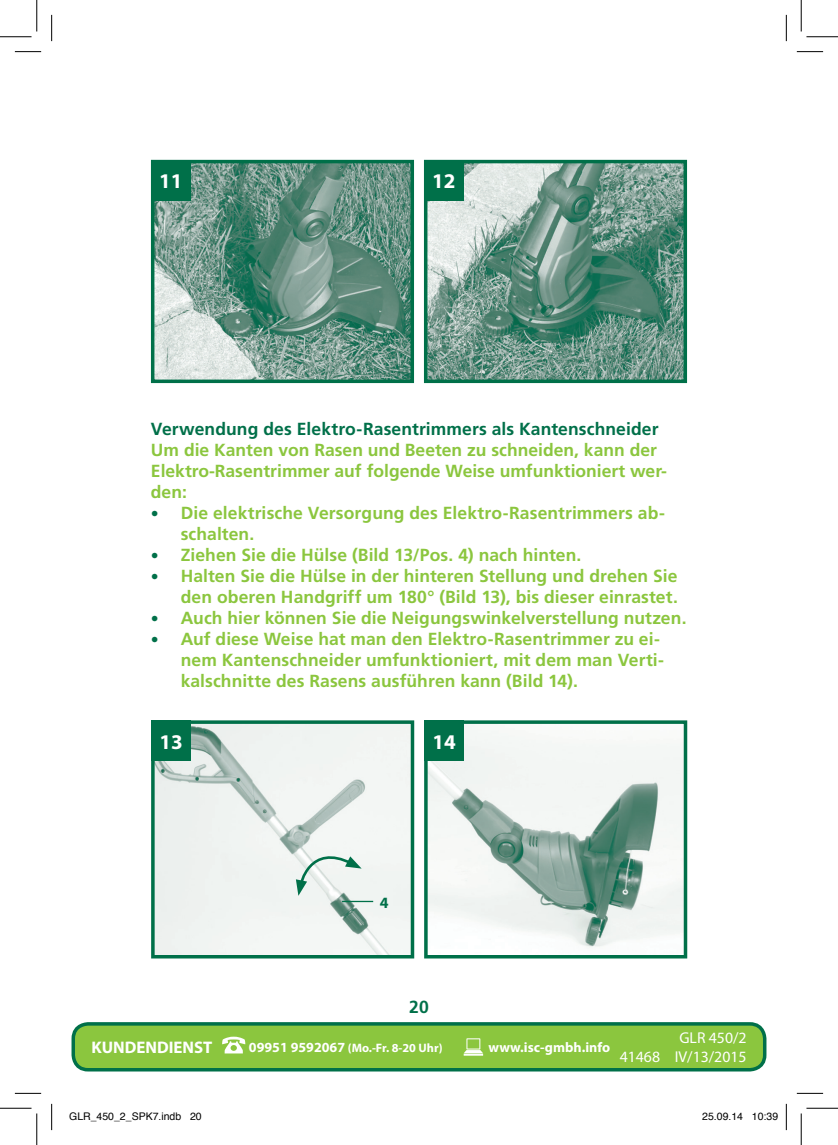
<style>
.page{position:relative;width:838px;height:1145px;background:#fff}
.page>*{position:absolute;margin:0;border:0;box-sizing:border-box;transform-origin:0 0}
.t1{font:700 21px "Myriad Pro";color:#fff}
.t2{font:700 17.5px/21px "Frutiger";letter-spacing:.005em;color:#8bc63e}
.t3{font:700 17.5px "Frutiger";letter-spacing:.005em;color:#007049}
.t4{font:700 16.8px "Myriad Pro";color:#fff}
.t5{font:15.75px/18.9px "Myriad Pro";color:#fff;text-align:right}
.t6{font:700 15.75px "Myriad Pro";color:#007049}
.t7{font:700 14px "Myriad Pro";color:#fff}
.t8{font:700 12.25px "Myriad Pro";color:#fff}
.t9{font:10.5px "Helvetica";color:#000}
.s1{font-size:15.75px;color:#007049}
.s2{font-size:14px}
</style>
<div class="page">
<div style="left:73px;top:1024px;width:691px;height:46px;background:#8bc63e;border-radius:15px"></div>
<div style="left:71px;top:1022px;width:695px;height:50px;border:4px solid #007049;border-radius:15px"></div>
<svg style="left:463px;top:1038px;width:20px;height:18px"></svg>
<svg style="left:222px;top:1037px;width:23px;height:16px"></svg>
<img style="left:156px;top:725px;width:253px;height:228px">
<div style="left:151px;top:720px;width:263px;height:238px;border:4px solid #007049"></div>
<div style="left:151px;top:720px;width:40px;height:41px;background:#007049"></div>
<img style="left:429px;top:725px;width:253px;height:223px">
<div style="left:424px;top:720px;width:263px;height:238px;border:4px solid #007049"></div>
<div style="left:424px;top:720px;width:40px;height:41px;background:#007049"></div>
<svg style="left:296px;top:842px;width:65px;height:54px"></svg>
<hr style="left:342px;top:901px;width:31px;height:1px;background:#007049">
<img style="left:156px;top:165px;width:253px;height:213px">
<div style="left:151px;top:160px;width:263px;height:223px;border:4px solid #007049"></div>
<div style="left:151px;top:160px;width:40px;height:41px;background:#007049"></div>
<img style="left:429px;top:165px;width:253px;height:213px">
<div style="left:424px;top:160px;width:263px;height:223px;border:4px solid #007049"></div>
<div style="left:424px;top:160px;width:39px;height:41px;background:#007049"></div>
<svg style="left:15px;top:51px;width:26px;height:1px"></svg>
<svg style="left:796px;top:51px;width:27px;height:1px"></svg>
<svg style="left:15px;top:1093px;width:26px;height:1px"></svg>
<svg style="left:796px;top:1093px;width:27px;height:1px"></svg>
<svg style="left:51px;top:15px;width:1px;height:26px"></svg>
<svg style="left:51px;top:1104px;width:1px;height:26px"></svg>
<svg style="left:786px;top:15px;width:1px;height:26px"></svg>
<svg style="left:786px;top:1104px;width:1px;height:26px"></svg>
<hr style="left:0;top:36px;width:32px;height:1px;background:#000">
<hr style="left:806px;top:36px;width:31px;height:1px;background:#000">
<hr style="left:0;top:1108px;width:32px;height:1px;background:#000">
<hr style="left:806px;top:1108px;width:31px;height:1px;background:#000">
<hr style="left:36px;top:0;width:1px;height:31px;background:#000">
<hr style="left:36px;top:1113px;width:1px;height:32px;background:#000">
<hr style="left:800px;top:0;width:1px;height:31px;background:#000">
<hr style="left:800px;top:1113px;width:1px;height:32px;background:#000">
<p class="t1" style="left:159px;top:167px;width:25px">11</p>
<p class="t1" style="left:432px;top:167px;width:25px">12</p>
<p class="t3" style="left:151px;top:418px;width:509px">Verwendung des Elektro-Rasentrimmers als Kantenschneider</p>
<p class="t2" style="left:151px;top:439px;width:517px">Um die Kanten von Rasen und Beeten zu schneiden, kann der<br>Elektro-Rasentrimmer auf folgende Weise umfunktioniert wer&shy;den:</p>
<p class="t2" style="left:181px;top:502px;width:485px;text-indent:-30px"><span class="s1">•</span> Die elektrische Versorgung des Elektro-Rasentrimmers ab&shy;schalten.</p>
<p class="t2" style="left:151px;top:544px;width:432px"><span class="s1">•</span> Ziehen Sie die Hülse (Bild 13/Pos. 4) nach hinten.</p>
<p class="t2" style="left:151px;top:565px;width:528px;text-align:right"><span class="s1">•</span> Halten Sie die Hülse in der hinteren Stellung und drehen Sie den oberen Handgriff um 180° (Bild 13), bis dieser einrastet.</p>
<p class="t2" style="left:151px;top:607px;width:537px"><span class="s1">•</span> Auch hier können Sie die Neigungswinkelverstellung nutzen.</p>
<p class="t2" style="left:181px;top:628px;width:484px;text-indent:-30px"><span class="s1">•</span> Auf diese Weise hat man den Elektro-Rasentrimmer zu ei&shy;nem Kantenschneider umfunktioniert, mit dem man Verti&shy;kalschnitte des Rasens ausführen kann (Bild 14).</p>
<p class="t1" style="left:159px;top:728px;width:25px">13</p>
<p class="t1" style="left:432px;top:728px;width:25px">14</p>
<p class="t6" style="left:380px;top:892px;width:10px">4</p>
<p class="t3" style="left:409px;top:997px;width:21px">20</p>
<p class="t4" style="left:91px;top:1036px;width:122px">KUNDENDIENST</p>
<p class="t8" style="left:249px;top:1040px;width:195px"><span class="s2">09951 9592067</span> (Mo.-Fr. 8-20 Uhr)</p>
<p class="t7" style="left:488px;top:1038px;width:123px">www.isc-gmbh.info</p>
<p class="t5" style="left:619px;top:1028px;width:128px">GLR 450/2<br>41468 IV/13/2015</p>
<p class="t9" style="left:69px;top:1108px;width:134px">GLR_450_2_SPK7.indb 20</p>
<p class="t9" style="left:702px;top:1108px;width:77px">25.09.14 10:39</p>
</div>
